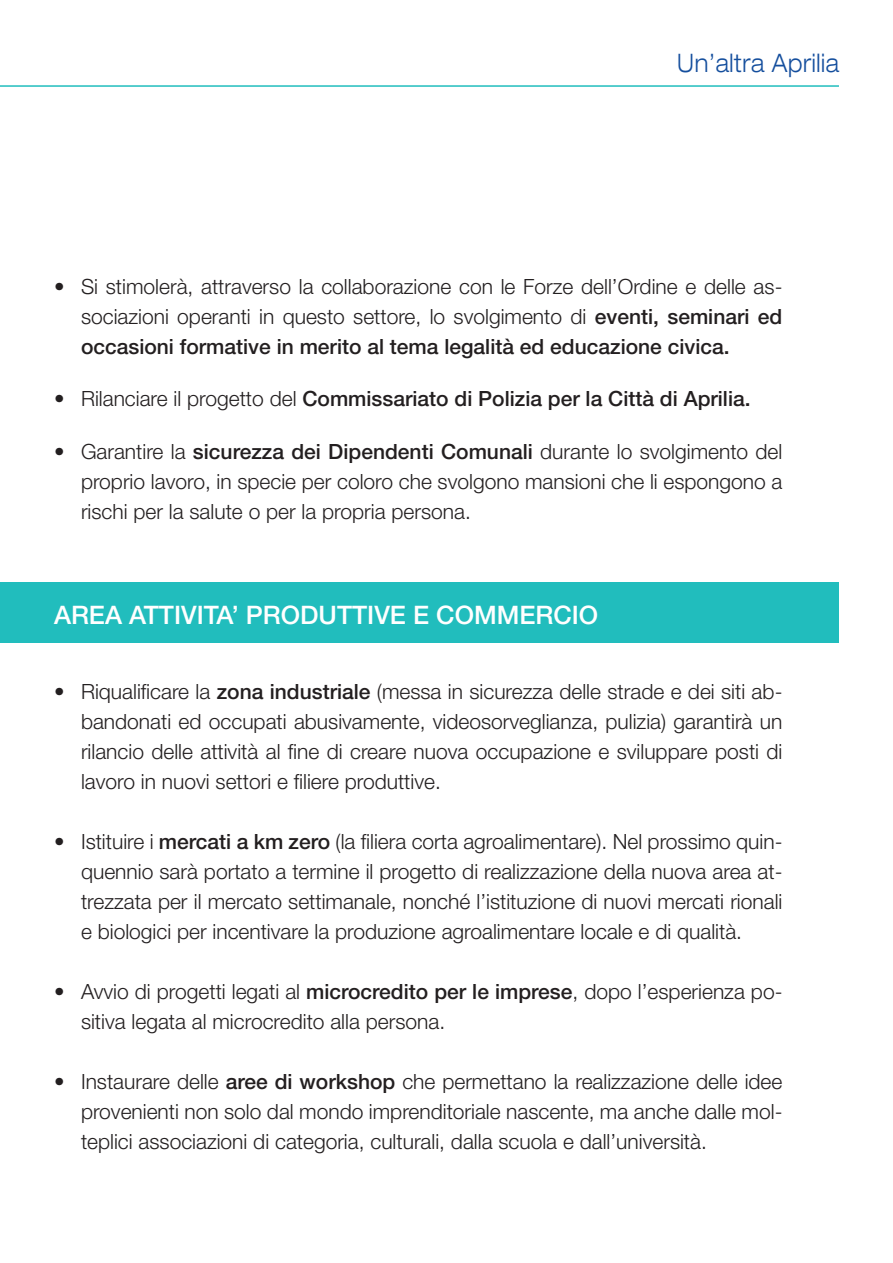
<style>
.page{position:relative;width:893px;height:1263px;background:#fff}
.page>*{position:absolute;margin:0;border:0;box-sizing:border-box;transform-origin:0 0}
.t1{font:500 25.5px "Helvetica Neue LT Std";color:#fff}
.t2{font:300 expanded 25.5px "Helvetica Neue LT Std";letter-spacing:.03em;color:#144e9d;scale:.85 1}
.t3{font:300 21px/30px "Helvetica Neue LT Std";color:#231f20;text-align:justify}
.t4{font:500 21px "Helvetica Neue LT Std";color:#231f20}
.s1{font-weight:500}
.s2{font-weight:300}
</style>
<div class="page">
<div style="left:0;top:583px;width:839px;height:60px;background:#21bdbd"></div>
<hr style="left:0;top:85px;width:839px;height:2px;background:#21bdbd">
<p class="t2" style="left:677px;top:48px;width:192px">Un’altra Aprilia</p>
<p class="t3" style="left:81px;top:271px;width:703px;text-indent:-27px">• Si stimolerà, attraverso la collaborazione con le Forze dell’Ordine e delle as&shy;sociazioni operanti in questo settore, lo svolgimento di <span class="s1">eventi, seminari ed occasioni formative in merito al tema legalità ed educazione civica.</span></p>
<p class="t4" style="left:54px;top:386px;width:698px"><span class="s2">• Rilanciare il progetto del</span> Commissariato di Polizia per la Città di Aprilia.</p>
<p class="t3" style="left:81px;top:436px;width:703px;text-indent:-27px">• Garantire la <span class="s1">sicurezza dei Dipendenti Comunali</span> durante lo svolgimento del proprio lavoro, in specie per coloro che svolgono mansioni che li espongono a rischi per la salute o per la propria persona.</p>
<p class="t1" style="left:54px;top:599px;width:546px">AREA ATTIVITA’ PRODUTTIVE E COMMERCIO</p>
<p class="t3" style="left:81px;top:676px;width:703px;text-indent:-27px">• Riqualificare la <span class="s1">zona industriale</span> (messa in sicurezza delle strade e dei siti ab&shy;bandonati ed occupati abusivamente, videosorveglianza, pulizia) garantirà un rilancio delle attività al fine di creare nuova occupazione e sviluppare posti di lavoro in nuovi settori e filiere produttive.</p>
<p class="t3" style="left:81px;top:826px;width:703px;text-indent:-27px">• Istituire i <span class="s1">mercati a km zero</span> (la filiera corta agroalimentare). Nel prossimo quin&shy;quennio sarà portato a termine il progetto di realizzazione della nuova area at&shy;trezzata per il mercato settimanale, nonché l’istituzione di nuovi mercati rionali e biologici per incentivare la produzione agroalimentare locale e di qualità.</p>
<p class="t3" style="left:81px;top:976px;width:703px;text-indent:-27px">• Avvio di progetti legati al <span class="s1">microcredito per le imprese</span>, dopo l’esperienza po&shy;sitiva legata al microcredito alla persona.</p>
<p class="t3" style="left:81px;top:1066px;width:703px;text-indent:-27px">• Instaurare delle <span class="s1">aree di workshop</span> che permettano la realizzazione delle idee provenienti non solo dal mondo imprenditoriale nascente, ma anche dalle mol&shy;teplici associazioni di categoria, culturali, dalla scuola e dall’università.</p>
</div>
